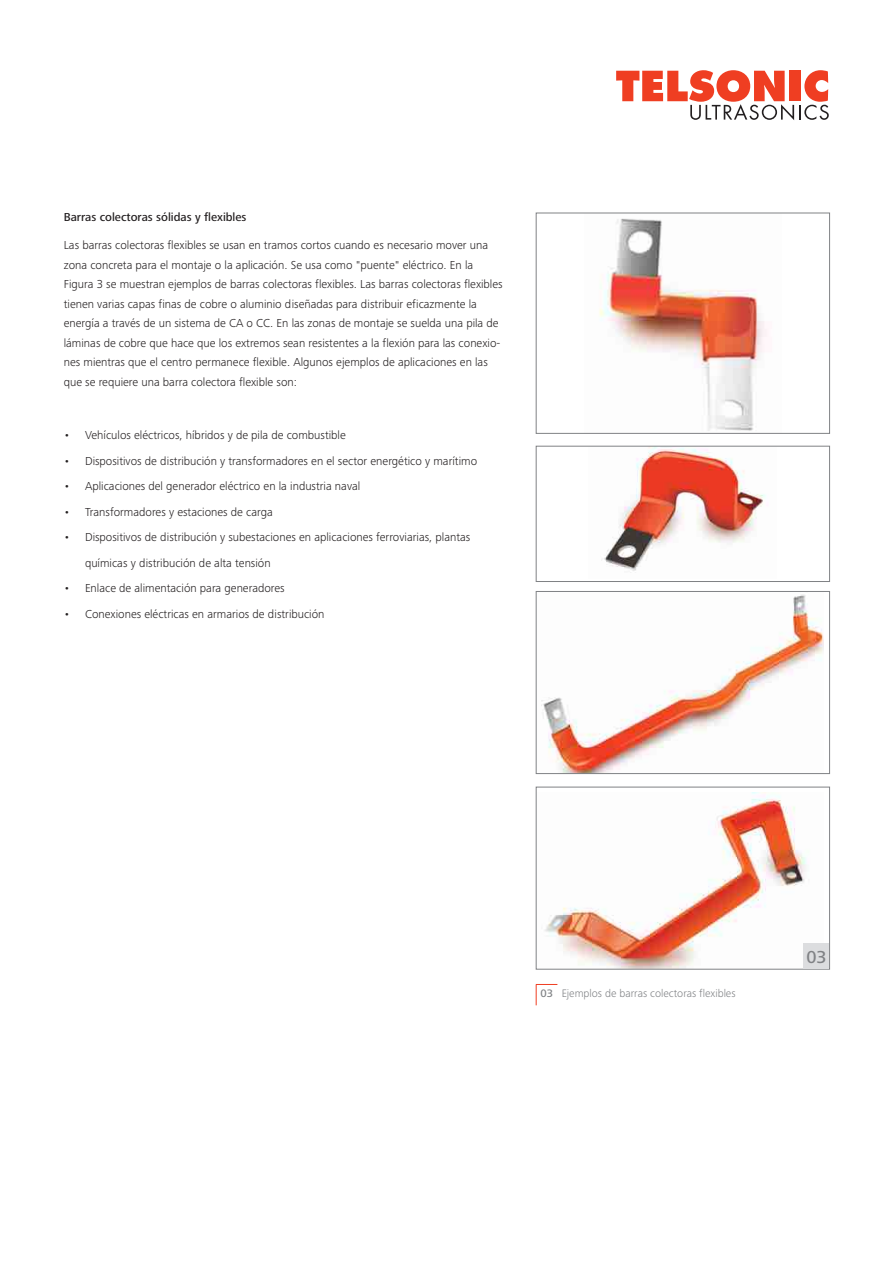
<style>
.page{position:relative;width:893px;height:1263px;background:#fff}
.page>*{position:absolute;margin:0;border:0;box-sizing:border-box;transform-origin:0 0}
.t1{font:500 18px "Frutiger Next Pro";color:#808285}
.t2{font:300 12px/19.5px "Frutiger Next Pro";color:#231f20}
.t3{font:500 12px "Frutiger Next Pro";color:#231f20}
.t4{font:300 11.25px "Frutiger Next Pro";color:#808285}
.s1{font-weight:500}
</style>
<div class="page">
<svg style="left:616px;top:70px;width:213px;height:50px"></svg>
<svg style="left:535px;top:212px;width:295px;height:222px"></svg>
<svg style="left:535px;top:445px;width:295px;height:137px"></svg>
<svg style="left:535px;top:591px;width:295px;height:183px"></svg>
<img style="left:535px;top:786px;width:295px;height:184px">
<div style="left:804px;top:943px;width:25px;height:26px;background:#dcdddf"></div>
<svg style="left:536px;top:984px;width:21px;height:21px"></svg>
<p class="t3" style="left:64px;top:210px;width:184px">Barras colectoras sólidas y flexibles</p>
<p class="t2" style="left:64px;top:236px;width:440px">Las barras colectoras flexibles se usan en tramos cortos cuando es necesario mover una zona concreta para el montaje o la aplicación. Se usa como "puente" eléctrico. En la Figura 3 se muestran ejemplos de barras colectoras flexibles. Las barras colectoras flexibles tienen varias capas finas de cobre o aluminio diseñadas para distribuir eficazmente la energía a través de un sistema de CA o CC. En las zonas de montaje se suelda una pila de láminas de cobre que hace que los extremos sean resistentes a la flexión para las conexio&shy;nes mientras que el centro permanece flexible. Algunos ejemplos de aplicaciones en las que se requiere una barra colectora flexible son:</p>
<p class="t2" style="left:64px;top:426px;width:284px">• Vehículos eléctricos, híbridos y de pila de combustible</p>
<p class="t2" style="left:64px;top:451px;width:415px">• Dispositivos de distribución y transformadores en el sector energético y marítimo</p>
<p class="t2" style="left:64px;top:477px;width:298px">• Aplicaciones del generador eléctrico en la industria naval</p>
<p class="t2" style="left:64px;top:502px;width:211px">• Transformadores y estaciones de carga</p>
<p class="t2" style="left:85px;top:525px;width:387px;line-height:25.5px;text-indent:-21px">• Dispositivos de distribución y subestaciones en aplicaciones ferroviarias, plantas químicas y distribución de alta tensión</p>
<p class="t2" style="left:64px;top:579px;width:222px">• Enlace de alimentación para generadores</p>
<p class="t2" style="left:64px;top:604px;width:262px">• Conexiones eléctricas en armarios de distribución</p>
<p class="t4" style="left:540px;top:987px;width:197px"><span class="s1">03</span> Ejemplos de barras colectoras flexibles</p>
<h1 class="t1" style="left:806px;top:946px;width:22px">03</h1>
</div>
